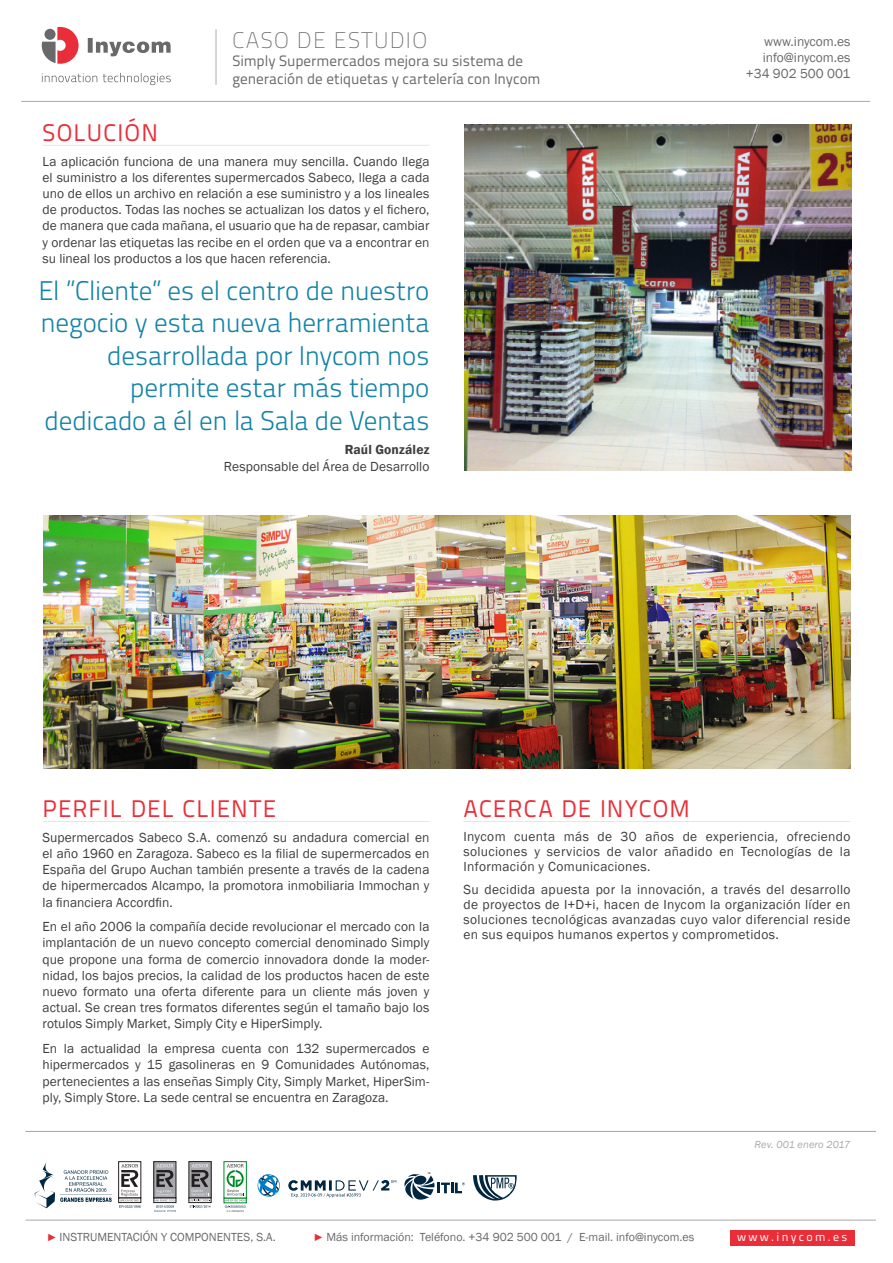
<style>
.page{position:relative;width:893px;height:1263px;background:#fff}
.page>*{position:absolute;margin:0;border:0;box-sizing:border-box;transform-origin:0 0}
.viñetas_con_triangul{font:300 27px/32.4px "Titillium Text 22 L";letter-spacing:-.01em;color:#1283a6;text-align:right}
.TITULO_ROJO_SUBRAYAD{font:24px "Titillium Text 22 L";letter-spacing:.045em;color:#ea2e39}
.CASO_DE_EXITO_titulo{font:100 22.5px "Titillium Text 22 L";letter-spacing:.06em;color:#69696c}
.NOMBRE_EMPRESA_caso{font:15px/18px "Titillium Text 22 L";color:#69696c}
.TEXTO_CORRIDO_caso_d{font:13.5px/16.2px "Franklin Gothic";letter-spacing:.01em;color:#3e3e3f;text-align:justify}
.CONTACTO_CABECERA_ca{font:13.5px "Franklin Gothic";color:#69696c}
.TEXTO_CORRIDO_caso_d-2{font:600 13.5px "Franklin Gothic";letter-spacing:.01em;color:#3e3e3f}
.t1{font:12px "Franklin Gothic";color:#69696c}
.t2{font:12px "Titillium Text 22 L";letter-spacing:.19em;color:#fff}
.REVISION_PIE_caso_de{font:italic 10.5px "Franklin Gothic";letter-spacing:.01em;color:#a8a9ad}
.s1{font-family:"Times New Roman";font-size:10.5px;color:#ea2e39}
.s2{font-size:10.5px;color:#ea2e39}
</style>
<div class="page">
<hr style="left:26px;top:1220px;width:850px;height:1px;background:#a8a9ad">
<div style="left:730px;top:1230px;width:124px;height:15px;background:#ea2e39"></div>
<svg style="left:473px;top:1175px;width:44px;height:25px"></svg>
<svg style="left:35px;top:1162px;width:77px;height:46px"></svg>
<div style="left:118px;top:1161px;width:23px;height:37px;border:1px solid #231f20"></div>
<div style="left:118px;top:1198px;width:23px;height:5px;border:1px solid #231f20"></div>
<svg style="left:119px;top:1164px;width:22px;height:44px"></svg>
<div style="left:154px;top:1162px;width:22px;height:36px;background:#a8a9ad"></div>
<div style="left:154px;top:1161px;width:22px;height:37px;border:1px solid #231f20"></div>
<svg style="left:154px;top:1164px;width:22px;height:48px"></svg>
<div style="left:224px;top:1161px;width:23px;height:37px;background:#fff;border:1px solid #008a29"></div>
<svg style="left:224px;top:1164px;width:22px;height:48px"></svg>
<div style="left:189px;top:1161px;width:22px;height:37px;background:#a8a9ad"></div>
<div style="left:189px;top:1161px;width:22px;height:37px;border:1px solid #231f20"></div>
<div style="left:189px;top:1198px;width:22px;height:5px;border:1px solid #231f20"></div>
<svg style="left:190px;top:1164px;width:21px;height:44px"></svg>
<svg style="left:257px;top:1174px;width:23px;height:23px"></svg>
<svg style="left:288px;top:1172px;width:177px;height:28px"></svg>
<hr style="left:216px;top:29px;width:1px;height:56px;background:#a8a9ad">
<hr style="left:21px;top:101px;width:849px;height:1px;background:#a8a9ad">
<svg style="left:42px;top:73px;width:129px;height:12px"></svg>
<svg style="left:88px;top:38px;width:83px;height:18px"></svg>
<svg style="left:42px;top:27px;width:37px;height:37px"></svg>
<hr style="left:43px;top:821px;width:386px;height:1px;background:#e6e7e9">
<hr style="left:463px;top:821px;width:387px;height:1px;background:#e6e7e9">
<hr style="left:43px;top:145px;width:386px;height:1px;background:#e6e7e9">
<hr style="left:26px;top:1131px;width:850px;height:1px;background:#a8a9ad">
<img style="left:464px;top:124px;width:387px;height:346px">
<img style="left:43px;top:516px;width:807px;height:252px">
<p class="CASO_DE_EXITO_titulo" style="left:232px;top:24px;width:196px">CASO DE ESTUDIO</p>
<p class="NOMBRE_EMPRESA_caso" style="left:232px;top:50px;width:310px">Simply Supermercados mejora su sistema de generación de etiquetas y cartelería con Inycom</p>
<p class="TITULO_ROJO_SUBRAYAD" style="left:43px;top:115px;width:117px">SOLUCIÓN</p>
<p class="TEXTO_CORRIDO_caso_d" style="left:43px;top:153px;width:388px">La aplicación funciona de una manera muy sencilla. Cuando llega el suministro a los diferentes supermercados Sabeco, llega a cada uno de ellos un archivo en relación a ese suministro y a los lineales de productos. Todas las noches se actualizan los datos y el fichero, de manera que cada mañana, el usuario que ha de repasar, cambiar y ordenar las etiquetas las recibe en el orden que va a encontrar en su lineal los productos a los que hacen referencia.</p>
<p class="viñetas_con_triangul" style="left:38px;top:273px;width:393px">El ”Cliente” es el centro de nuestro negocio y esta nueva herramienta desarrollada por Inycom nos permite estar más tiempo dedicado a él en la Sala de Ventas</p>
<p class="TEXTO_CORRIDO_caso_d-2" style="left:345px;top:441px;width:86px">Raúl González</p>
<p class="TEXTO_CORRIDO_caso_d" style="left:224px;top:458px;width:207px">Responsable del Área de Desarrollo</p>
<p class="CONTACTO_CABECERA_ca" style="left:764px;top:33px;width:88px">www.inycom.es</p>
<p class="CONTACTO_CABECERA_ca" style="left:763px;top:49px;width:89px">info@inycom.es</p>
<p class="CONTACTO_CABECERA_ca" style="left:746px;top:65px;width:106px">+34 902 500 001</p>
<p class="TITULO_ROJO_SUBRAYAD" style="left:43px;top:791px;width:235px">PERFIL DEL CLIENTE</p>
<p class="TEXTO_CORRIDO_caso_d" style="left:43px;top:829px;width:388px">Supermercados Sabeco S.A. comenzó su andadura comercial en el año 1960 en Zaragoza. Sabeco es la filial de supermercados en España del Grupo Auchan también presente a través de la cadena de hipermercados Alcampo, la promotora inmobiliaria Immochan y la financiera Accordfin.</p>
<p class="TEXTO_CORRIDO_caso_d" style="left:43px;top:919px;width:388px">En el año 2006 la compañía decide revolucionar el mercado con la implantación de un nuevo concepto comercial denominado Simply que propone una forma de comercio innovadora donde la moder&shy;nidad, los bajos precios, la calidad de los productos hacen de este nuevo formato una oferta diferente para un cliente más joven y actual. Se crean tres formatos diferentes según el tamaño bajo los rotulos Simply Market, Simply City e HiperSimply.</p>
<p class="TEXTO_CORRIDO_caso_d" style="left:43px;top:1041px;width:388px">En la actualidad la empresa cuenta con 132 supermercados e hipermercados y 15 gasolineras en 9 Comunidades Autónomas, pertenecientes a las enseñas Simply City, Simply Market, HiperSim&shy;ply, Simply Store. La sede central se encuentra en Zaragoza.</p>
<p class="TITULO_ROJO_SUBRAYAD" style="left:463px;top:791px;width:228px">ACERCA DE INYCOM</p>
<p class="TEXTO_CORRIDO_caso_d" style="left:463px;top:829px;width:388px;line-height:15px">Inycom cuenta más de 30 años de experiencia, ofreciendo soluciones y servicios de valor añadido en Tecnologías de la Información y Comunicaciones.</p>
<p class="TEXTO_CORRIDO_caso_d" style="left:463px;top:882px;width:388px;line-height:15px">Su decidida apuesta por la innovación, a través del desarrollo de proyectos de I+D+i, hacen de Inycom la organización líder en soluciones tecnológicas avanzadas cuyo valor diferencial reside en sus equipos humanos expertos y comprometidos.</p>
<p class="REVISION_PIE_caso_de" style="left:754px;top:1138px;width:98px">Rev. 001 enero 2017</p>
<p class="t1" style="left:47px;top:1229px;width:231px"><span class="s1">►</span> INSTRUMENTACIÓN Y COMPONENTES, S.A.</p>
<p class="t1" style="left:314px;top:1229px;width:382px"><span class="s2">►</span> Más información: Teléfono. +34 902 500 001 / E-mail. info@inycom.es</p>
<p class="t2" style="left:737px;top:1227px;width:112px">www.inycom.es</p>
</div>
